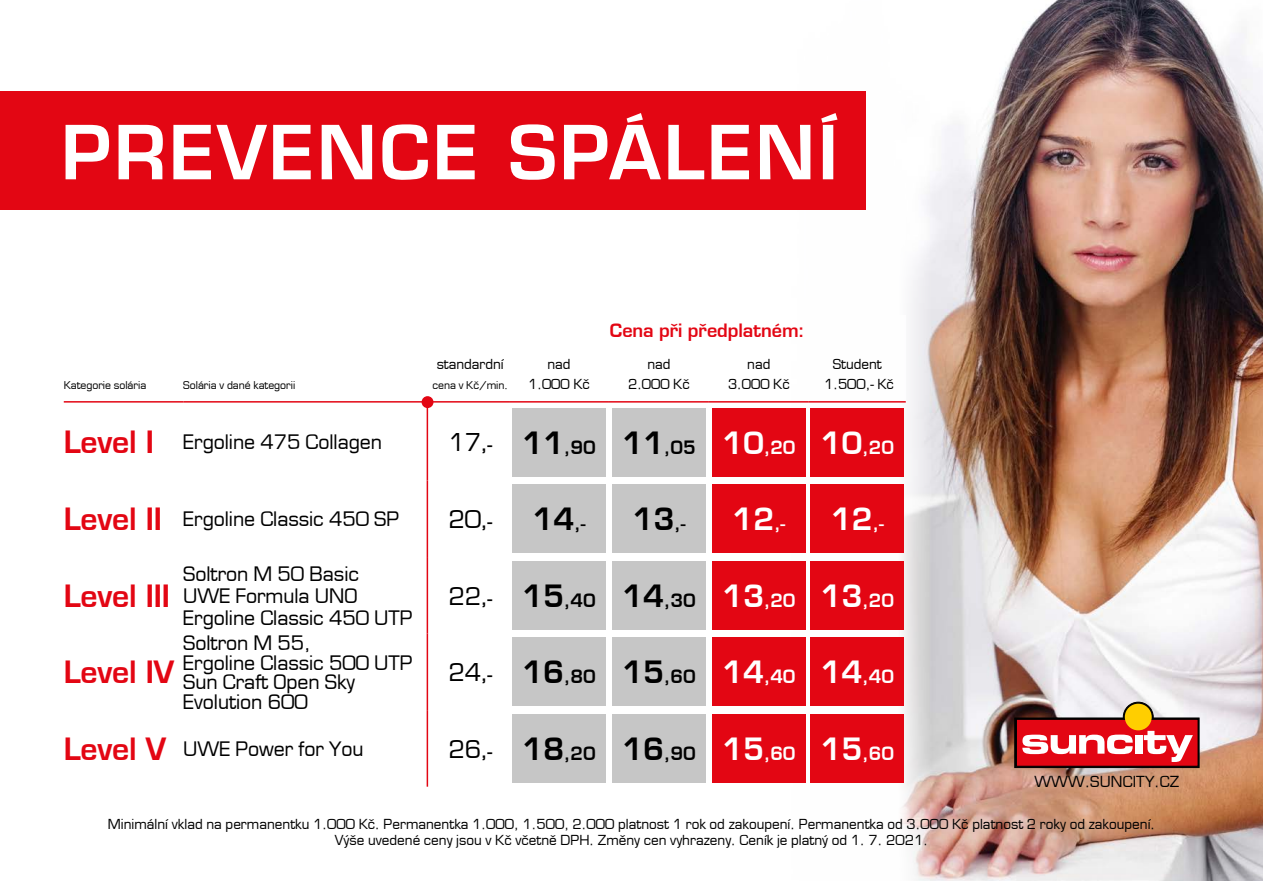
<style>
.page{position:relative;width:1263px;height:893px;background:#fff}
.page>*{position:absolute;margin:0;border:0;box-sizing:border-box;transform-origin:0 0}
.t1{font:600 72.6px "Eurostile CE";letter-spacing:.04em;color:#fff}
.t2{font:30px "Euromode CE Bold";letter-spacing:-.005em;color:#e30613}
.t3{font:30px "Euromode CE Bold";color:#000}
.t4{font:30px "Euromode CE Bold";color:#fff}
.t5{font:24px "Euromode CE";color:#000}
.t6{font:19.5px/19.5px "Euromode CE";letter-spacing:-.005em;color:#000}
.t7{font:18px "Euromode CE Bold";letter-spacing:-.005em;color:#000}
.t8{font:18px "Euromode CE Bold";letter-spacing:-.005em;color:#e30613}
.t9{font:14.85px "Euromode CE";letter-spacing:.01em;color:#000}
.t10{font:13.5px/16.2px "Euromode CE";color:#000;text-align:center}
.t11{font:10.5px "Euromode CE";letter-spacing:-.005em;color:#000}
.s1{font-family:"Euromode CE Bold";font-size:30px;color:#e30613}
.s2{font-family:"Euromode CE";font-size:24px}
.s3{font-size:30px}
.s4{font-size:30px;color:#fff}
.s5{color:#fff}
.s6{font-family:"Euromode CE Bold";font-size:18px}
.s7{font-size:18px}
</style>
<div class="page">
<img style="left:780px;top:0;width:483px;height:880px">
<svg style="left:1123px;top:702px;width:30px;height:30px"></svg>
<div style="left:1123px;top:702px;width:30px;height:30px;border:1px solid #000;border-radius:50%"></div>
<svg style="left:1014px;top:718px;width:185px;height:50px"></svg>
<div style="left:1125px;top:704px;width:27px;height:26px;background:#ffce00;border-radius:50%"></div>
<div style="left:428px;top:315px;width:478px;height:86px;background:#fff"></div>
<hr style="left:64px;top:401px;width:119px;height:2px;background:#e30613">
<hr style="left:183px;top:401px;width:244px;height:2px;background:#e30613">
<hr style="left:427px;top:403px;width:1px;height:77px;background:#e30613">
<hr style="left:427px;top:401px;width:82px;height:2px;background:#e30613">
<hr style="left:809px;top:401px;width:97px;height:2px;background:#e30613">
<hr style="left:427px;top:480px;width:1px;height:77px;background:#e30613">
<hr style="left:427px;top:557px;width:1px;height:77px;background:#e30613">
<hr style="left:427px;top:634px;width:1px;height:76px;background:#e30613">
<hr style="left:427px;top:710px;width:1px;height:77px;background:#e30613">
<hr style="left:509px;top:401px;width:100px;height:2px;background:#e30613">
<hr style="left:609px;top:401px;width:100px;height:2px;background:#e30613">
<hr style="left:709px;top:401px;width:100px;height:2px;background:#e30613">
<div style="left:512px;top:408px;width:94px;height:68px;background:#c6c6c6"></div>
<div style="left:612px;top:408px;width:94px;height:68px;background:#c6c6c6"></div>
<div style="left:712px;top:408px;width:94px;height:68px;background:#e30613"></div>
<div style="left:810px;top:408px;width:94px;height:68px;background:#e30613"></div>
<div style="left:512px;top:485px;width:94px;height:68px;background:#c6c6c6"></div>
<div style="left:612px;top:485px;width:94px;height:68px;background:#c6c6c6"></div>
<div style="left:712px;top:485px;width:94px;height:68px;background:#e30613"></div>
<div style="left:810px;top:485px;width:94px;height:68px;background:#e30613"></div>
<div style="left:512px;top:561px;width:94px;height:68px;background:#c6c6c6"></div>
<div style="left:612px;top:561px;width:94px;height:68px;background:#c6c6c6"></div>
<div style="left:712px;top:561px;width:94px;height:68px;background:#e30613"></div>
<div style="left:810px;top:561px;width:94px;height:68px;background:#e30613"></div>
<div style="left:512px;top:638px;width:94px;height:68px;background:#c6c6c6"></div>
<div style="left:612px;top:638px;width:94px;height:68px;background:#c6c6c6"></div>
<div style="left:712px;top:638px;width:94px;height:68px;background:#e30613"></div>
<div style="left:810px;top:638px;width:94px;height:68px;background:#e30613"></div>
<div style="left:512px;top:714px;width:94px;height:68px;background:#c6c6c6"></div>
<div style="left:612px;top:714px;width:94px;height:68px;background:#c6c6c6"></div>
<div style="left:712px;top:714px;width:94px;height:68px;background:#e30613"></div>
<div style="left:810px;top:714px;width:94px;height:68px;background:#e30613"></div>
<div style="left:422px;top:396px;width:11px;height:12px;background:#e30613;border-radius:50%"></div>
<div style="left:0;top:91px;width:865px;height:119px;background:#e30613"></div>
<h1 class="t1" style="left:61px;top:107px;width:778px">PREVENCE SPÁLENÍ</h1>
<h3 class="t8" style="left:610px;top:319px;width:196px">Cena při předplatném:</h3>
<p class="t10" style="left:437px;top:356px;width:69px">standardní</p>
<p class="t10" style="left:547px;top:356px;width:25px">nad</p>
<p class="t10" style="left:647px;top:356px;width:25px">nad</p>
<p class="t10" style="left:747px;top:356px;width:25px">nad</p>
<p class="t10" style="left:833px;top:356px;width:50px">Student</p>
<p class="t11" style="left:64px;top:379px;width:84px">Kategorie solária</p>
<p class="t11" style="left:183px;top:379px;width:114px">Solária v dané kategorii</p>
<p class="t11" style="left:432px;top:379px;width:77px">cena v Kč/min.</p>
<p class="t10" style="left:528px;top:376px;width:63px">1.000 Kč</p>
<p class="t10" style="left:628px;top:376px;width:63px">2.000 Kč</p>
<p class="t10" style="left:728px;top:376px;width:63px">3.000 Kč</p>
<p class="t10" style="left:824px;top:376px;width:71px">1.500,- Kč</p>
<h3 class="t6" style="left:64px;top:432px;width:320px"><span class="s1">Level I</span> Ergoline 475 Collagen</h3>
<h3 class="t7" style="left:448px;top:436px;width:447px"><span class="s2">17</span>,- <span class="s3">11</span>,90 <span class="s3">11</span>,05 <span class="s4">10</span><span class="s5">,20</span> <span class="s4">10</span><span class="s5">,20</span></h3>
<h3 class="t6" style="left:64px;top:509px;width:337px"><span class="s1">Level II</span> Ergoline Classic 450 SP</h3>
<h3 class="t5" style="left:448px;top:505px;width:45px">20<span class="s6">,-</span></h3>
<h2 class="t3" style="left:532px;top:501px;width:55px">14<span class="s7">,-</span></h2>
<h2 class="t3" style="left:632px;top:501px;width:55px">13<span class="s7">,-</span></h2>
<h2 class="t4" style="left:732px;top:501px;width:55px">12<span class="s7">,-</span></h2>
<h2 class="t4" style="left:831px;top:501px;width:55px">12<span class="s7">,-</span></h2>
<h2 class="t2" style="left:64px;top:578px;width:108px">Level III</h2>
<h2 class="t2" style="left:64px;top:654px;width:112px">Level IV</h2>
<h3 class="t6" style="left:183px;top:563px;width:231px;line-height:21.8px">Soltron M 50 Basic<br>UWE Formula UNO<br>Ergoline Classic 450 UTP</h3>
<h3 class="t6" style="left:183px;top:633px;width:231px">Soltron M 55,<br>Ergoline Classic 500 UTP<br>Sun Craft Open Sky<br>Evolution 600</h3>
<h3 class="t7" style="left:448px;top:589px;width:447px"><span class="s2">22</span>,- <span class="s3">15</span>,40 <span class="s3">14</span>,30 <span class="s4">13</span><span class="s5">,20</span> <span class="s4">13</span><span class="s5">,20</span></h3>
<h3 class="t7" style="left:448px;top:666px;width:447px"><span class="s2">24</span>,- <span class="s3">16</span>,80 <span class="s3">15</span>,60 <span class="s4">14</span><span class="s5">,40</span> <span class="s4">14</span><span class="s5">,40</span></h3>
<h3 class="t6" style="left:64px;top:739px;width:301px"><span class="s1">Level V</span> UWE Power for You</h3>
<h3 class="t7" style="left:448px;top:742px;width:447px"><span class="s2">26</span>,- <span class="s3">18</span>,20 <span class="s3">16</span>,90 <span class="s4">15</span><span class="s5">,60</span> <span class="s4">15</span><span class="s5">,60</span></h3>
<p class="t9" style="left:1034px;top:772px;width:146px">WWW.SUNCITY.CZ</p>
<p class="t10" style="left:108px;top:816px;width:1049px">Minimální vklad na permanentku 1.000 Kč. Permanentka 1.000, 1.500, 2.000 platnost 1 rok od zakoupení. Permanentka od 3.000 Kč platnost 2 roky od zakoupení.<br>Výše uvedené ceny jsou v Kč včetně DPH. Změny cen vyhrazeny. Ceník je platný od 1. 7. 2021.</p>
</div>
